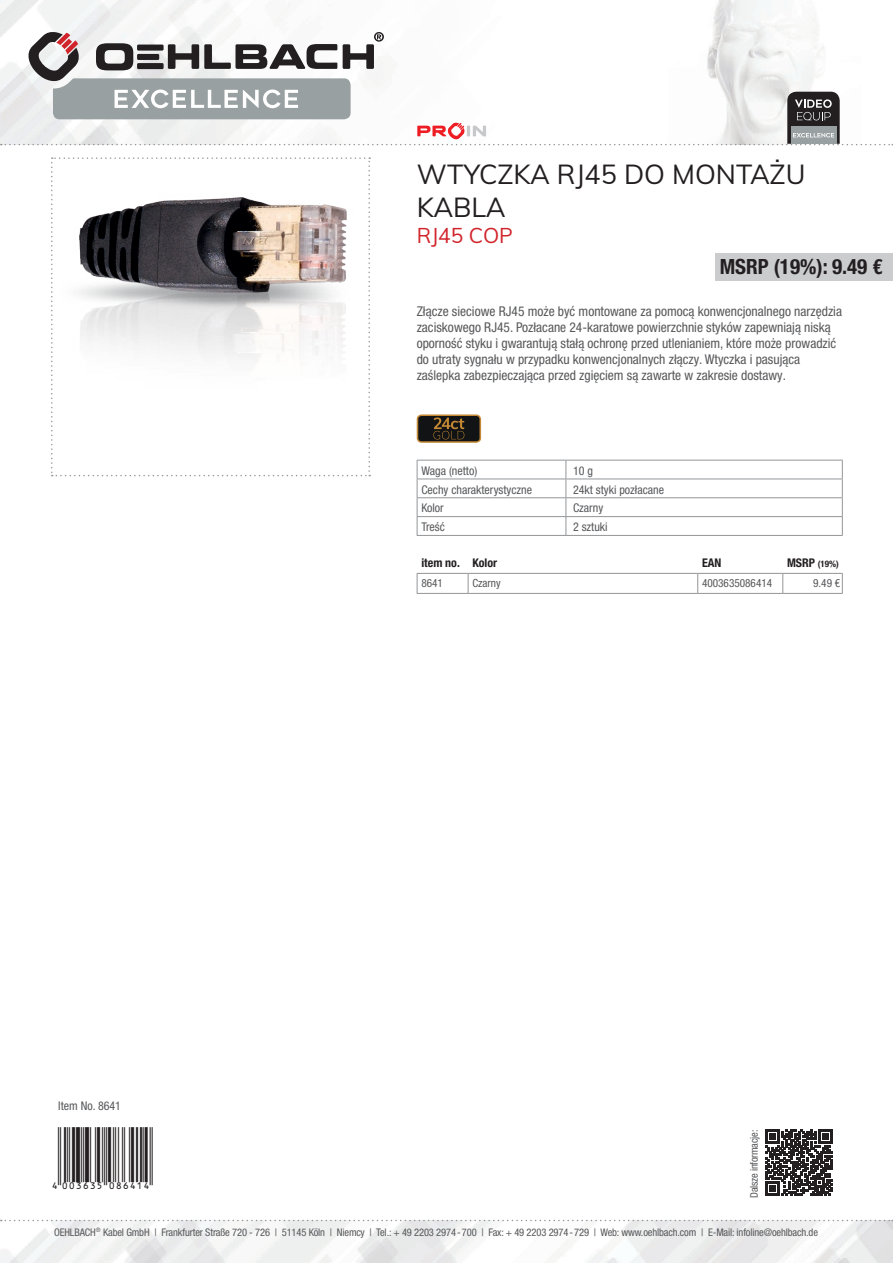
<style>
.page{position:relative;width:893px;height:1263px;background:#fff}
.page>*{position:absolute;margin:0;border:0;box-sizing:border-box;transform-origin:0 0}
.t1{font:27px/32.4px "Muli";color:#231f20}
.t2{font:27px "EAN";color:#231f20}
.t3{font:700 condensed 21px "Helvetica Neue LTW1 G";color:#231f20}
.t4{font:21px "Muli";color:#d1232a}
.t5{font:condensed 13.5px/16.2px "Helvetica Neue LTW1 G";color:#57585a}
.t6{font:condensed 12px "Helvetica Neue LTW1 G";color:#57585a}
.t7{font:700 condensed 12px "Helvetica Neue LTW1 G";color:#231f20}
.t8{font:condensed 11.25px "Helvetica Neue LTW1 G";color:#57585a}
.t9{font:condensed 10.5px "Helvetica Neue LTW1 G";letter-spacing:-.01em;color:#57585a}
.t10{font:700 condensed 9px "Helvetica Neue LTW1 G";color:#231f20}
.s1{font-size:12px}
</style>
<div class="page">
<img style="left:0;top:1220px;width:893px;height:43px">
<img style="left:0;top:0;width:818px;height:145px">
<svg style="left:1px;top:1220px;width:892px;height:1px"></svg>
<svg style="left:51px;top:157px;width:319px;height:319px"></svg>
<svg style="left:417px;top:414px;width:64px;height:29px;background:#433623"></svg>
<svg style="left:766px;top:1129px;width:66px;height:67px"></svg>
<svg style="left:1px;top:31px;width:892px;height:114px"></svg>
<svg style="left:417px;top:572px;width:426px;height:21px"></svg>
<hr style="left:417px;top:593px;width:51px;height:1px;background:#939598">
<hr style="left:468px;top:593px;width:230px;height:1px;background:#939598">
<hr style="left:698px;top:593px;width:85px;height:1px;background:#939598">
<hr style="left:783px;top:593px;width:60px;height:1px;background:#939598">
<hr style="left:417px;top:573px;width:51px;height:1px;background:#939598">
<hr style="left:468px;top:573px;width:230px;height:1px;background:#939598">
<hr style="left:698px;top:573px;width:85px;height:1px;background:#939598">
<hr style="left:783px;top:573px;width:60px;height:1px;background:#939598">
<div style="left:715px;top:253px;width:178px;height:27px;background:#cbccce"></div>
<svg style="left:417px;top:460px;width:426px;height:75px"></svg>
<hr style="left:417px;top:535px;width:149px;height:1px;background:#939598">
<hr style="left:566px;top:535px;width:277px;height:1px;background:#939598">
<h1 class="t1" style="left:417px;top:157px;width:390px">WTYCZKA RJ45 DO MONTAŻU<br>KABLA</h1>
<h2 class="t4" style="left:417px;top:221px;width:98px">RJ45 COP</h2>
<h2 class="t3" style="left:720px;top:254px;width:164px">MSRP (19%): 9.49 €</h2>
<p class="t5" style="left:417px;top:303px;width:427px">Złącze sieciowe RJ45 może być montowane za pomocą konwencjonalnego narzędzia zaciskowego RJ45. Pozłacane 24-karatowe powierzchnie styków zapewniają niską oporność styku i gwarantują stałą ochronę przed utlenianiem, które może prowadzić do utraty sygnału w przypadku konwencjonalnych złączy. Wtyczka i pasująca zaślepka zabezpieczająca przed zgięciem są zawarte w zakresie dostawy.</p>
<p class="t6" style="left:421px;top:463px;width:57px">Waga (netto)</p>
<p class="t6" style="left:573px;top:463px;width:21px">10 g</p>
<p class="t6" style="left:421px;top:482px;width:112px">Cechy charakterystyczne</p>
<p class="t6" style="left:573px;top:482px;width:93px">24kt styki pozłacane</p>
<p class="t6" style="left:421px;top:501px;width:24px">Kolor</p>
<p class="t6" style="left:573px;top:501px;width:32px">Czarny</p>
<p class="t6" style="left:421px;top:520px;width:25px">Treść</p>
<p class="t6" style="left:573px;top:520px;width:36px">2 sztuki</p>
<p class="t7" style="left:421px;top:556px;width:77px">item no. Kolor</p>
<p class="t7" style="left:702px;top:556px;width:21px">EAN</p>
<p class="t10" style="left:787px;top:559px;width:53px"><span class="s1">MSRP</span> (19%)</p>
<p class="t8" style="left:421px;top:577px;width:23px">8641</p>
<p class="t8" style="left:472px;top:577px;width:30px">Czarny</p>
<p class="t8" style="left:702px;top:577px;width:72px">4003635086414</p>
<p class="t8" style="left:813px;top:577px;width:29px">9.49 €</p>
<p class="t6" style="left:58px;top:1099px;width:64px">Item No. 8641</p>
<h1 class="t2" style="left:51px;top:1157px;width:103px">4":D=@GI#NVTROR"</h1>
<p class="t9" style="left:748px;top:1198px;width:70px;rotate:-90deg">Dalsze informacje:</p>
<p class="t9" style="left:54px;top:1226px;width:765px">OEHLBACH<sup>®</sup> Kabel GmbH | Frankfurter Straße 720 - 726 | 51145 Köln | Niemcy | Tel.: + 49 2203 2974-700 | Fax: + 49 2203 2974-729 | Web: www.oehlbach.com | E-Mail: infoline@oehlbach.de</p>
</div>
